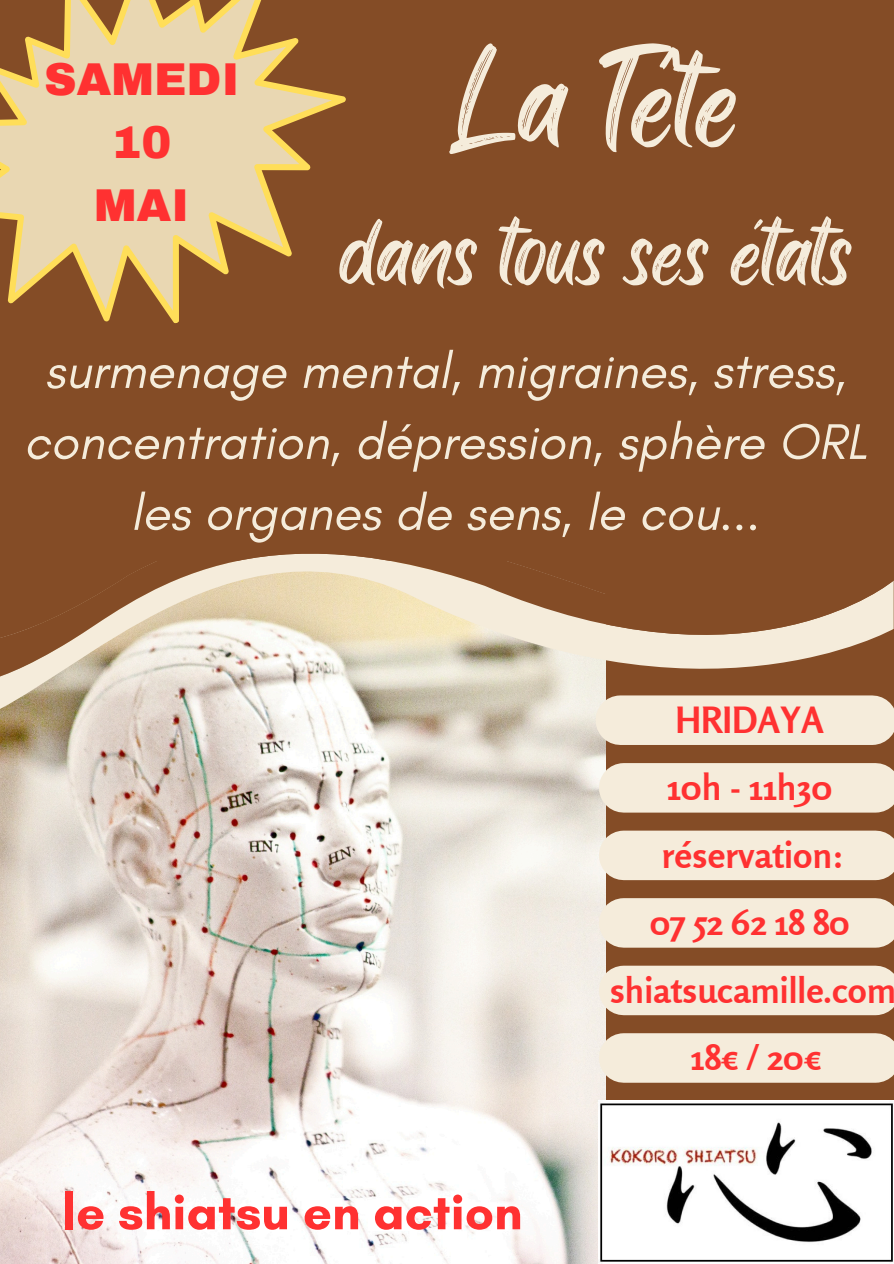
<style>
.page{position:relative;width:894px;height:1264px;background:#fff}
.page>*{position:absolute;margin:0;border:0;box-sizing:border-box;transform-origin:0 0}
.t1{font:126.75px "Black Bones";color:#f5ecdb}
.t2{font:90px "Black Bones";color:#f5ecdb}
.t3{font:italic 51px/70.8px "Glacial Indifference";color:#f5ecdb;text-align:center}
.t4{font:700 51px "Glacial Indifference";color:#ff3131}
.t5{font:900 45px/63px "Archivo";color:#ff3131;text-align:center}
.t6{font:700 36px "Rosario";color:#ff3131}
.t7{font:700 35.4px "Rosario";color:#ff3131}
</style>
<div class="page">
<div style="left:0;top:0;width:893px;height:1263px;background:#844c26"></div>
<img style="left:0;top:725px;width:605px;height:538px">
<svg style="left:0;top:685px;width:893px;height:40px;background:#cfc1af"></svg>
<svg style="left:0;top:645px;width:855px;height:40px"></svg>
<svg style="left:0;top:553px;width:893px;height:92px"></svg>
<svg style="left:0;top:0;width:346px;height:324px;fill:#e9d7b2"></svg>
<img style="left:598px;top:1100px;width:295px;height:163px">
<div style="left:623px;top:763px;width:252px;height:49px;background:#f5ecdb"></div>
<div style="left:623px;top:830px;width:252px;height:50px;background:#f5ecdb"></div>
<div style="left:620px;top:695px;width:252px;height:50px;background:#f5ecdb"></div>
<div style="left:623px;top:898px;width:252px;height:49px;background:#f5ecdb"></div>
<div style="left:623px;top:965px;width:252px;height:50px;background:#f5ecdb"></div>
<div style="left:623px;top:1033px;width:252px;height:49px;background:#f5ecdb"></div>
<h1 class="t5" style="left:44px;top:49px;width:196px">SAMEDI<br>10<br>MAI</h1>
<p class="t1" style="left:452px;top:11px;width:287px">La Tête</p>
<p class="t2" style="left:339px;top:188px;width:513px">dans tous ses états</p>
<h4 class="t3" style="left:24px;top:335px;width:844px">surmenage mental, migraines, stress, concentration, dépression, sphère ORL les organes de sens, le cou...</h4>
<p class="t6" style="left:675px;top:697px;width:150px">HRIDAYA</p>
<h3 class="t6" style="left:667px;top:765px;width:166px">10h - 11h30</h3>
<p class="t6" style="left:661px;top:832px;width:184px">réservation:</p>
<h2 class="t7" style="left:649px;top:900px;width:201px">07 52 62 18 80</h2>
<p class="t7" style="left:609px;top:968px;width:288px">shiatsucamille.com</p>
<p class="t4" style="left:62px;top:1180px;width:461px">le shiatsu en action</p>
<h5 class="t7" style="left:690px;top:1035px;width:132px">18€ / 20€</h5>
</div>
